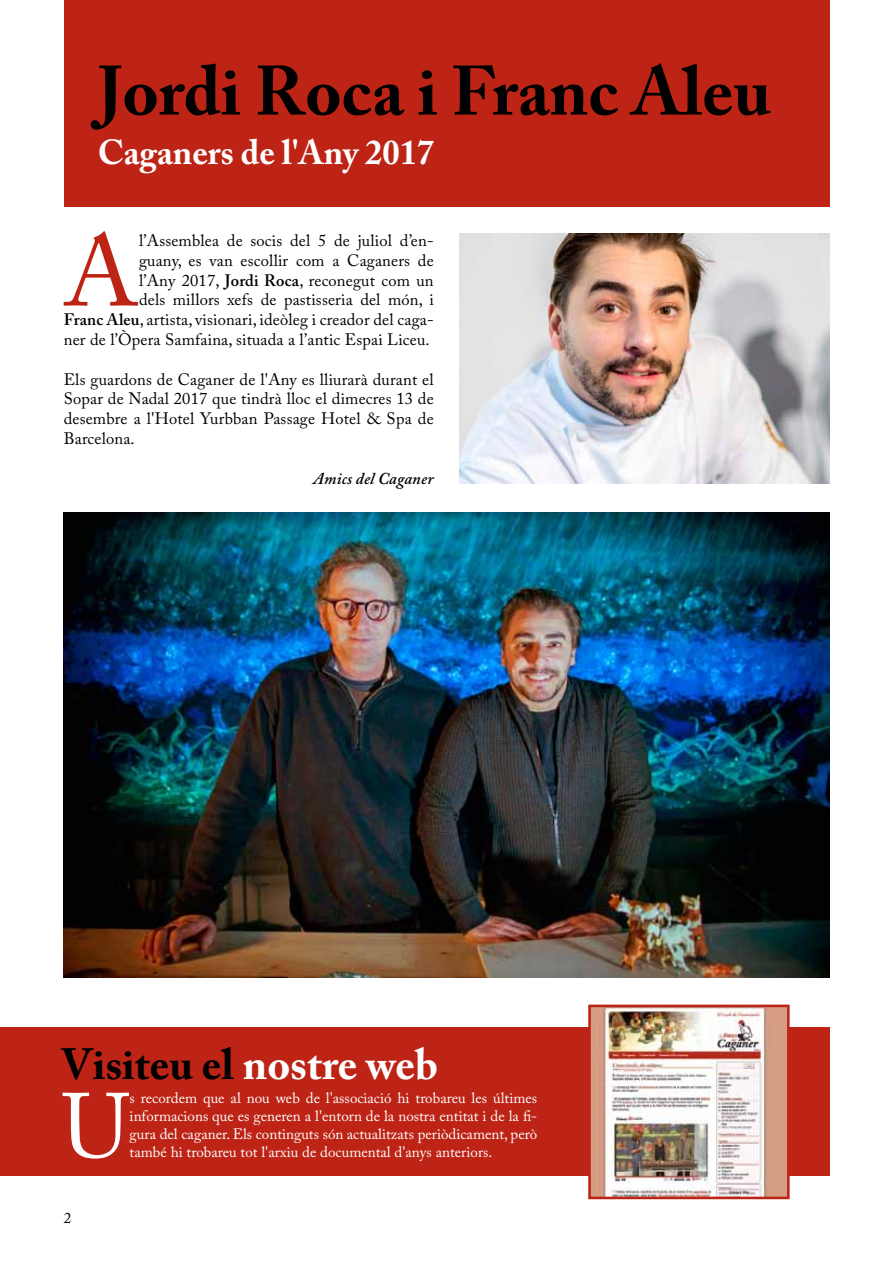
<style>
.page{position:relative;width:893px;height:1263px;background:#fff}
.page>*{position:absolute;margin:0;border:0;box-sizing:border-box;transform-origin:0 0}
.t1{font:100.05px "Adobe Caslon Pro";color:#be2416}
.t2{font:90.9px "Adobe Caslon Pro";color:#fff}
.t3{font:700 69px "Adobe Caslon Pro";color:#000}
.t4{font:700 43.5px "Adobe Caslon Pro";color:#000}
.t5{font:700 34.5px "Adobe Caslon Pro";color:#fff}
.t6{font:16.5px/19.8px "Adobe Caslon Pro";letter-spacing:.01em;color:#000;text-align:right}
.t7{font:italic 600 16.5px "Adobe Caslon Pro";letter-spacing:.01em;color:#000}
.t8{font:15px/18px "Adobe Caslon Pro";color:#fff;text-align:justify}
.t9{font:15px "Adobe Caslon Pro";color:#000}
.s1{font-weight:600}
.s2{color:#fff}
</style>
<div class="page">
<div style="left:64px;top:0;width:765px;height:207px;background:#be2416"></div>
<img style="left:459px;top:234px;width:370px;height:250px">
<img style="left:64px;top:512px;width:765px;height:465px">
<div style="left:0;top:1027px;width:829px;height:149px;background:#be2416"></div>
<img style="left:592px;top:1008px;width:194px;height:187px">
<div style="left:588px;top:1004px;width:202px;height:195px;border:3px solid #be2416"></div>
<h3 class="t3" style="left:98px;top:50px;width:675px">Jordi Roca i Franc Aleu</h3>
<h3 class="t5" style="left:98px;top:132px;width:338px">Caganers de l'Any 2017</h3>
<h1 class="t1" style="left:64px;top:212px;width:76px">A</h1>
<p class="t6" style="left:64px;top:230px;width:371px">l’Assemblea de socis del 5 de juliol d’en-<br>guany, es van escollir com a Caganers de<br>l’Any 2017, <span class="s1">Jordi Roca</span>, reconegut com un<br>dels millors xefs de pastisseria del món, i<br><span class="s1">Franc Aleu</span>, artista, visionari, ideòleg i creador del caga&shy;ner de l’Òpera Samfaina, situada a l’antic Espai Liceu.</p>
<p class="t6" style="left:64px;top:369px;width:371px;text-align:justify">Els guardons de Caganer de l'Any es lliurarà durant el Sopar de Nadal 2017 que tindrà lloc el dimecres 13 de desembre a l'Hotel Yurbban Passage Hotel &amp; Spa de Barcelona.</p>
<p class="t7" style="left:313px;top:468px;width:122px">Amics del Caganer</p>
<h3 class="t4" style="left:62px;top:1038px;width:378px">Visiteu el <span class="s2">nostre web</span></h3>
<h2 class="t2" style="left:62px;top:1073px;width:69px">U</h2>
<p class="t8" style="left:130px;top:1089px;width:409px">s recordem que al nou web de l'associació hi trobareu les últimes informacions que es generen a l'entorn de la nostra entitat i de la fi&shy;gura del caganer. Els continguts són actualitzats periòdicament, però també hi trobareu tot l'arxiu de documental d'anys anteriors.</p>
<p class="t9" style="left:64px;top:1209px;width:9px">2</p>
</div>
